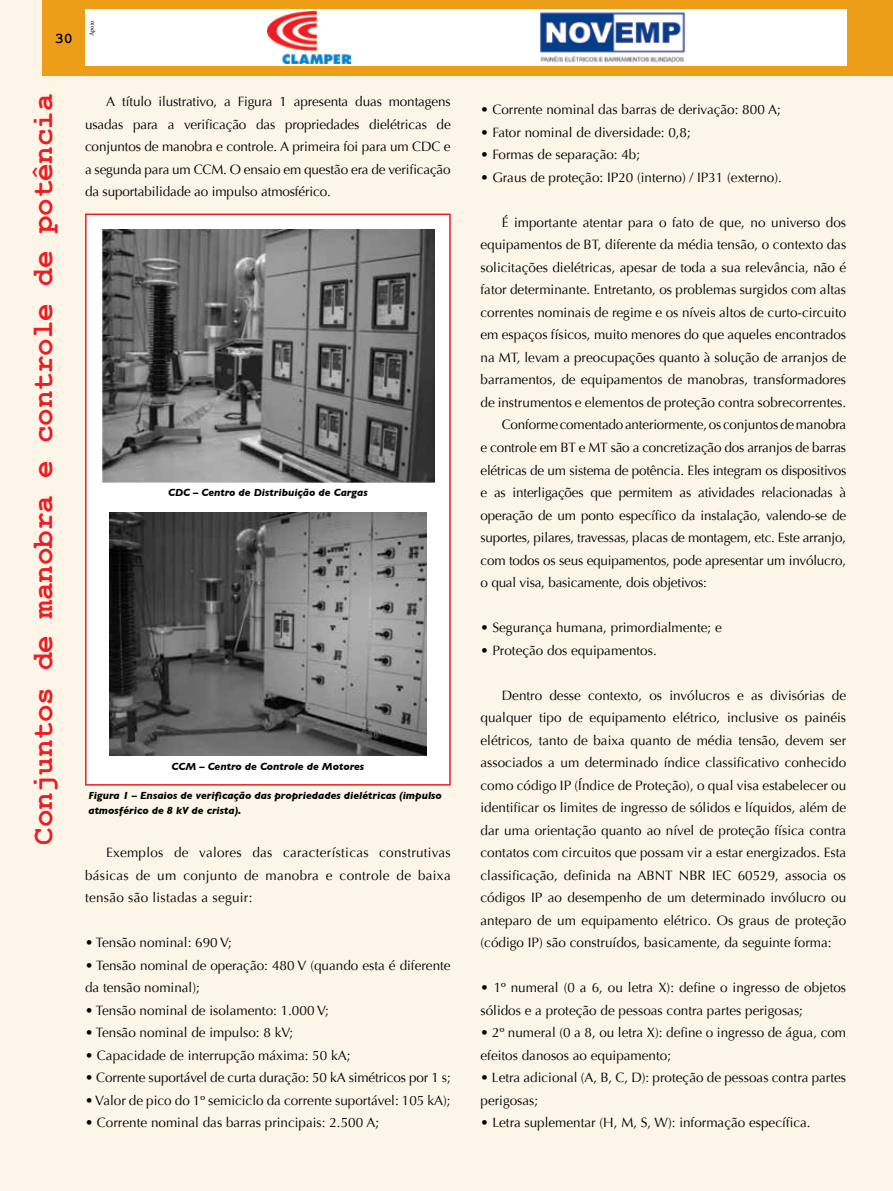
<style>
.page{position:relative;width:893px;height:1191px;background:#fdf5e8}
.page>*{position:absolute;margin:0;border:0;box-sizing:border-box;transform-origin:0 0}
.t1{font:700 30px "Courier New";color:#ed1d24}
.t2{font:700 15px "Courier New";color:#000}
.t3{font:13.5px/22.5px "Optima";color:#000}
.t4{font:italic 700 10.5px/15px "Gill Sans";color:#000}
.t5{font:6.3px "Minion Pro";letter-spacing:-.005em;color:#000}
</style>
<div class="page">
<div style="left:43px;top:0;width:850px;height:76px;background:#ed9e19"></div>
<div style="left:85px;top:9px;width:761px;height:57px;background:#fff"></div>
<img style="left:268px;top:11px;width:82px;height:52px">
<img style="left:540px;top:12px;width:145px;height:51px">
<div style="left:85px;top:213px;width:366px;height:572px;background:#fff;border:2px solid #ed1d24"></div>
<img style="left:109px;top:512px;width:317px;height:243px">
<img style="left:102px;top:229px;width:332px;height:254px">
<p class="t2" style="left:55px;top:29px;width:19px">30</p>
<p class="t5" style="left:88px;top:36px;width:17px;rotate:-90deg">Apoio</p>
<h1 class="t1" style="left:24px;top:844px;width:752px;rotate:-90deg">Conjuntos de manobra e controle de potência</h1>
<p class="t3" style="left:85px;top:90px;width:367px;text-align:justify;text-indent:21px">A título ilustrativo, a Figura 1 apresenta duas montagens usadas para a verificação das propriedades dielétricas de conjuntos de manobra e controle. A primeira foi para um CDC e a segunda para um CCM. O ensaio em questão era de verificação da suportabilidade ao impulso atmosférico.</p>
<p class="t3" style="left:85px;top:841px;width:367px;text-align:justify;text-indent:21px">Exemplos de valores das características construtivas básicas de um conjunto de manobra e controle de baixa tensão são listadas a seguir:</p>
<p class="t3" style="left:85px;top:931px;width:148px">• Tensão nominal: 690 V;</p>
<p class="t3" style="left:85px;top:954px;width:367px">• Tensão nominal de operação: 480 V (quando esta é diferente da tensão nominal);</p>
<p class="t3" style="left:85px;top:999px;width:245px">• Tensão nominal de isolamento: 1.000 V;</p>
<p class="t3" style="left:85px;top:1021px;width:210px">• Tensão nominal de impulso: 8 kV;</p>
<p class="t3" style="left:85px;top:1044px;width:267px">• Capacidade de interrupção máxima: 50 kA;</p>
<p class="t3" style="left:85px;top:1066px;width:367px">• Corrente suportável de curta duração: 50 kA simétricos por 1 s;</p>
<p class="t3" style="left:85px;top:1089px;width:367px">• Valor de pico do 1º semiciclo da corrente suportável: 105 kA);</p>
<p class="t3" style="left:85px;top:1111px;width:296px">• Corrente nominal das barras principais: 2.500 A;</p>
<p class="t4" style="left:168px;top:485px;width:201px">CDC – Centro de Distribuição de Cargas</p>
<p class="t4" style="left:171px;top:759px;width:194px">CCM – Centro de Controle de Motores</p>
<p class="t4" style="left:88px;top:788px;width:355px">Figura 1 – Ensaios de verificação das propriedades dielétricas (impulso atmosférico de 8 kV de crista).</p>
<p class="t3" style="left:480px;top:99px;width:302px">• Corrente nominal das barras de derivação: 800 A;</p>
<p class="t3" style="left:480px;top:121px;width:212px">• Fator nominal de diversidade: 0,8;</p>
<p class="t3" style="left:480px;top:144px;width:161px">• Formas de separação: 4b;</p>
<p class="t3" style="left:480px;top:166px;width:303px">• Graus de proteção: IP20 (interno) / IP31 (externo).</p>
<p class="t3" style="left:502px;top:211px;width:346px">É importante atentar para o fato de que, no universo dos</p>
<p class="t3" style="left:480px;top:234px;width:367px">equipamentos de BT, diferente da média tensão, o contexto das</p>
<p class="t3" style="left:480px;top:256px;width:367px">solicitações dielétricas, apesar de toda a sua relevância, não é</p>
<p class="t3" style="left:480px;top:279px;width:367px">fator determinante. Entretanto, os problemas surgidos com altas</p>
<p class="t3" style="left:480px;top:301px;width:367px">correntes nominais de regime e os níveis altos de curto-circuito</p>
<p class="t3" style="left:480px;top:324px;width:367px">em espaços físicos, muito menores do que aqueles encontrados</p>
<p class="t3" style="left:480px;top:346px;width:367px">na MT, levam a preocupações quanto à solução de arranjos de</p>
<p class="t3" style="left:480px;top:369px;width:367px">barramentos, de equipamentos de manobras, transformadores</p>
<p class="t3" style="left:480px;top:391px;width:367px">de instrumentos e elementos de proteção contra sobrecorrentes.</p>
<p class="t3" style="left:502px;top:414px;width:346px">Conforme comentado anteriormente, os conjuntos de manobra</p>
<p class="t3" style="left:480px;top:436px;width:367px">e controle em BT e MT são a concretização dos arranjos de barras</p>
<p class="t3" style="left:480px;top:459px;width:367px">elétricas de um sistema de potência. Eles integram os dispositivos</p>
<p class="t3" style="left:480px;top:481px;width:367px">e as interligações que permitem as atividades relacionadas à</p>
<p class="t3" style="left:480px;top:504px;width:367px">operação de um ponto específico da instalação, valendo-se de</p>
<p class="t3" style="left:480px;top:526px;width:367px">suportes, pilares, travessas, placas de montagem, etc. Este arranjo,</p>
<p class="t3" style="left:480px;top:549px;width:367px">com todos os seus equipamentos, pode apresentar um invólucro,</p>
<p class="t3" style="left:480px;top:571px;width:228px">o qual visa, basicamente, dois objetivos:</p>
<p class="t3" style="left:480px;top:616px;width:243px">• Segurança humana, primordialmente; e</p>
<p class="t3" style="left:480px;top:639px;width:178px">• Proteção dos equipamentos.</p>
<p class="t3" style="left:480px;top:684px;width:367px;text-align:justify;text-indent:21px">Dentro desse contexto, os invólucros e as divisórias de qualquer tipo de equipamento elétrico, inclusive os painéis elétricos, tanto de baixa quanto de média tensão, devem ser associados a um determinado índice classificativo conhecido como código IP (Índice de Proteção), o qual visa estabelecer ou identificar os limites de ingresso de sólidos e líquidos, além de dar uma orientação quanto ao nível de proteção física contra contatos com circuitos que possam vir a estar energizados. Esta classificação, definida na ABNT NBR IEC 60529, associa os códigos IP ao desempenho de um determinado invólucro ou anteparo de um equipamento elétrico. Os graus de proteção (código IP) são construídos, basicamente, da seguinte forma:</p>
<p class="t3" style="left:480px;top:976px;width:367px">• 1º numeral (0 a 6, ou letra X): define o ingresso de objetos sólidos e a proteção de pessoas contra partes perigosas;</p>
<p class="t3" style="left:480px;top:1021px;width:367px">• 2º numeral (0 a 8, ou letra X): define o ingresso de água, com efeitos danosos ao equipamento;</p>
<p class="t3" style="left:480px;top:1066px;width:367px">• Letra adicional (A, B, C, D): proteção de pessoas contra partes perigosas;</p>
<p class="t3" style="left:480px;top:1111px;width:332px">• Letra suplementar (H, M, S, W): informação específica.</p>
</div>
